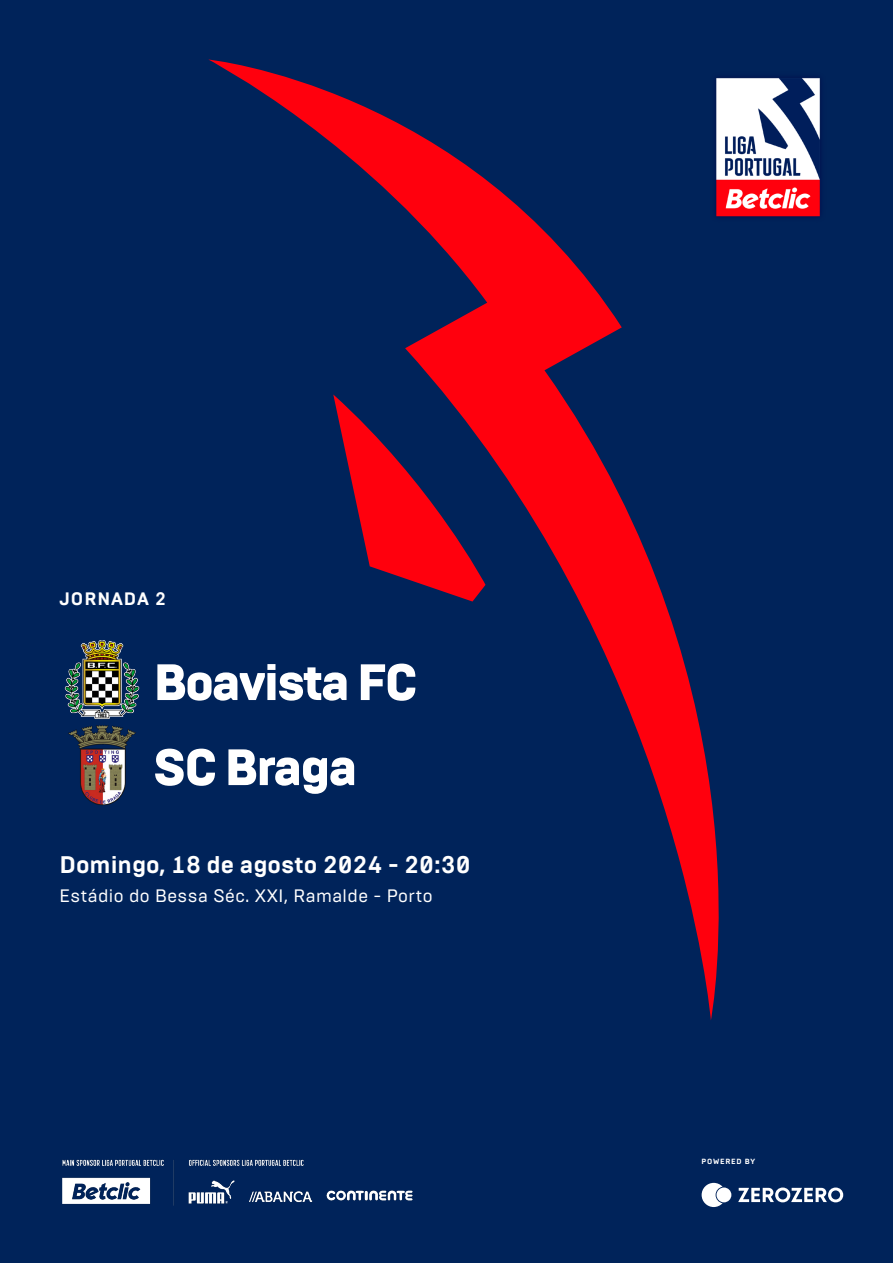
<style>
.page{position:relative;width:893px;height:1263px;background:#00235a}
.page>*{position:absolute;margin:0;border:0;box-sizing:border-box;transform-origin:0 0}
.nome_equipas{font:900 51px "Brutal Type";letter-spacing:-.05em;color:#fff}
.data_jogo{font:700 24px "Brutal Type";color:#fff}
.estadio_jogo{font:18px "Brutal Type";letter-spacing:.025em;color:#fff}
.jogo_fase{font:700 18px "Brutal Type";letter-spacing:.05em;color:#fff}
.legenda_sponsor{font:700 7.5px "Brutal Type";letter-spacing:.1em;color:#fff}
</style>
<div class="page">
<svg style="left:209px;top:60px;width:510px;height:960px"></svg>
<svg style="left:333px;top:394px;width:152px;height:207px"></svg>
<img style="left:64px;top:640px;width:76px;height:166px">
<img style="left:702px;top:60px;width:119px;height:174px">
<img style="left:62px;top:1159px;width:351px;height:47px">
<svg style="left:738px;top:1187px;width:105px;height:15px"></svg>
<svg style="left:702px;top:1183px;width:20px;height:24px"></svg>
<div style="left:716px;top:1187px;width:15px;height:15px;background:#fff;border-radius:50%"></div>
<p class="jogo_fase" style="left:60px;top:587px;width:108px">JORNADA 2</p>
<p class="nome_equipas" style="left:153px;top:650px;width:266px">Boavista FC</p>
<p class="nome_equipas" style="left:153px;top:736px;width:206px">SC Braga</p>
<p class="data_jogo" style="left:60px;top:850px;width:412px">Domingo, 18 de agosto 2024 - 20:30</p>
<p class="estadio_jogo" style="left:60px;top:885px;width:375px">Estádio do Bessa Séc. XXI, Ramalde - Porto</p>
<p class="legenda_sponsor" style="left:702px;top:1157px;width:55px">POWERED BY</p>
</div>
